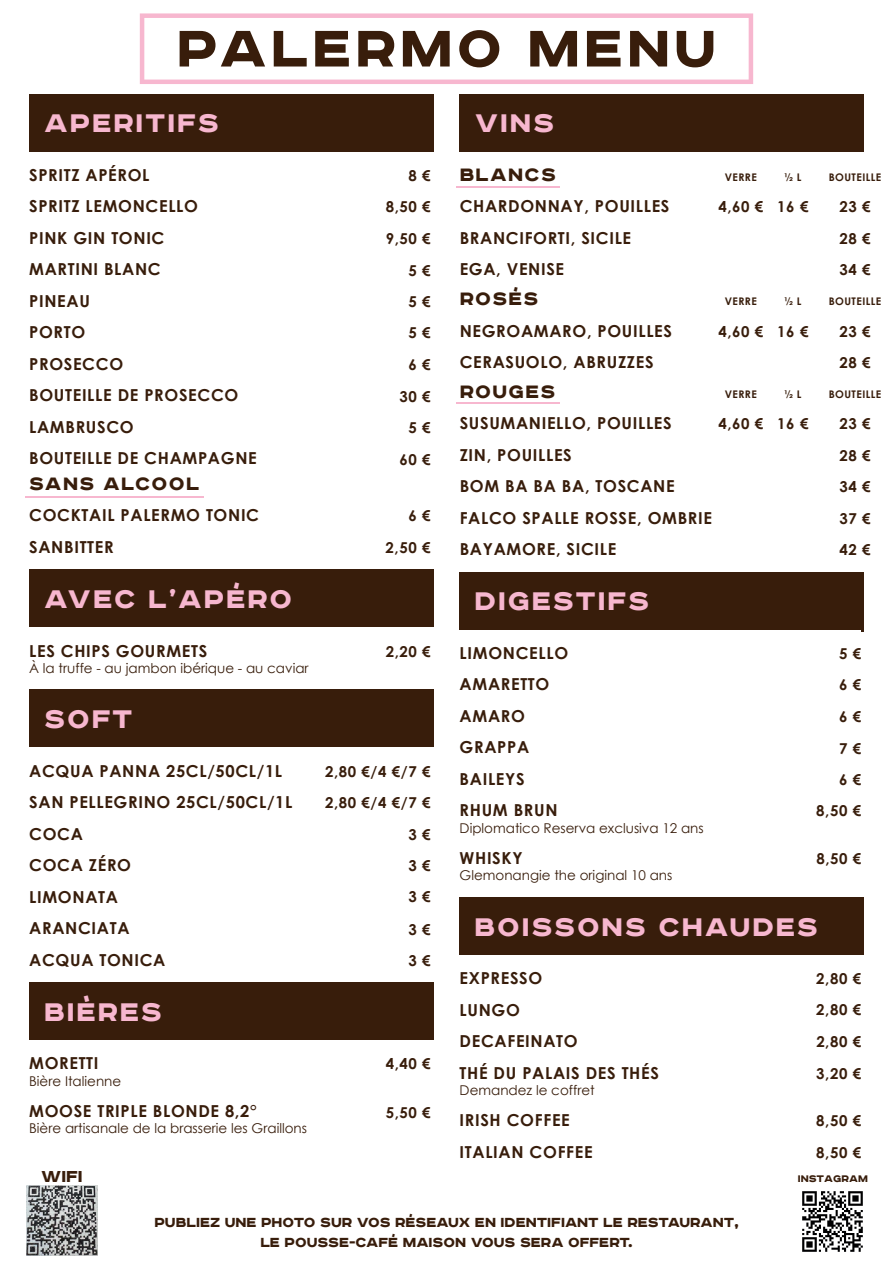
<style>
.page{position:relative;width:893px;height:1263px;background:#fff}
.page>*{position:absolute;margin:0;border:0;box-sizing:border-box;transform-origin:0 0}
.t1{font:900 31.95px "Road Radio";letter-spacing:.06em;color:#f7b7cf}
.t2{font:900 22.5px "Road Radio";letter-spacing:.06em;color:#381d0b}
.t3{font:900 19.8px "Road Radio";color:#381d0b}
.t4{font:700 16.5px/31.5px "Century Gothic";letter-spacing:.04em;color:#381d0b}
.t5{font:900 16.5px/19.8px "Road Radio";color:#381d0b;text-align:center}
.t6{font:700 15px/31.5px "Century Gothic";letter-spacing:.04em;color:#381d0b;text-align:justify}
.t7{font:13.5px "Century Gothic";color:#381d0b}
.t8{font:900 12px "Road Radio";color:#381d0b}
.t9{font:700 10.5px "Century Gothic";letter-spacing:.04em;color:#381d0b}
</style>
<div class="page">
<svg style="left:140px;top:13px;width:613px;height:71px"></svg>
<hr style="left:456px;top:186px;width:104px;height:1px;background:#f7b7cf">
<hr style="left:25px;top:496px;width:178px;height:2px;background:#f7b7cf">
<hr style="left:456px;top:403px;width:103px;height:1px;background:#f7b7cf">
<div style="left:460px;top:94px;width:404px;height:57px;background:#381d0b"></div>
<div style="left:460px;top:572px;width:404px;height:57px;background:#381d0b"></div>
<div style="left:460px;top:897px;width:404px;height:57px;background:#381d0b"></div>
<div style="left:29px;top:94px;width:404px;height:57px;background:#381d0b"></div>
<div style="left:29px;top:570px;width:404px;height:57px;background:#381d0b"></div>
<div style="left:29px;top:690px;width:404px;height:57px;background:#381d0b"></div>
<div style="left:29px;top:982px;width:404px;height:58px;background:#381d0b"></div>
<img style="left:27px;top:1186px;width:71px;height:69px">
<img style="left:802px;top:1191px;width:61px;height:61px">
<h1 class="t1" style="left:44px;top:105px;width:176px">aperitifs</h1>
<h1 class="t1" style="left:475px;top:105px;width:81px">Vins</h1>
<p class="t4" style="left:29px;top:158px;width:211px">SPRITZ APÉROL<br>SPRITZ LEMONCELLO<br>PINK GIN TONIC<br>MARTINI BLANC<br>PINEAU<br>PORTO<br>PROSECCO<br>BOUTEILLE DE PROSECCO<br>LAMBRUSCO</p>
<p class="t6" style="left:386px;top:159px;width:46px;text-align:right">8 €<br>8,50 €<br>9,50 €<br>5 €<br>5 €</p>
<p class="t6" style="left:399px;top:316px;width:33px;text-align:center">5 €<br>6 €<br>30 €<br>5 €</p>
<p class="t4" style="left:29px;top:442px;width:229px">BOUTEILLE DE CHAMPAGNE</p>
<p class="t6" style="left:399px;top:443px;width:33px">60 €</p>
<h2 class="t2" style="left:29px;top:471px;width:172px">Sans alcool</h2>
<p class="t4" style="left:29px;top:499px;width:231px">COCKTAIL PALERMO TONIC<br>SANBITTER</p>
<h1 class="t1" style="left:44px;top:581px;width:249px">avec l’apéro</h1>
<p class="t4" style="left:29px;top:634px;width:180px">LES CHIPS GOURMETS</p>
<p class="t7" style="left:29px;top:659px;width:281px">À la truffe - au jambon ibérique - au caviar</p>
<h1 class="t1" style="left:44px;top:701px;width:90px">SOft</h1>
<p class="t4" style="left:29px;top:754px;width:265px">ACQUA PANNA 25CL/50CL/1L<br>SAN PELLEGRINO 25CL/50CL/1L<br>COCA<br>COCA ZÉRO<br>LIMONATA<br>ARANCIATA<br>ACQUA TONICA</p>
<h1 class="t1" style="left:44px;top:994px;width:119px">bières</h1>
<p class="t4" style="left:29px;top:1047px;width:71px">MORETTI</p>
<p class="t7" style="left:29px;top:1071px;width:94px">Bière Italienne</p>
<p class="t4" style="left:29px;top:1094px;width:229px">MOOSE TRIPLE BLONDE 8,2°</p>
<p class="t7" style="left:29px;top:1119px;width:279px">Bière artisanale de la brasserie les Graillons</p>
<p class="t3" style="left:41px;top:1165px;width:43px">wifi</p>
<p class="t6" style="left:386px;top:500px;width:46px;text-align:right">6 €<br>2,50 €</p>
<p class="t6" style="left:386px;top:635px;width:46px">2,20 €</p>
<p class="t6" style="left:325px;top:755px;width:107px;text-align:right">2,80 €/4 €/7 €<br>2,80 €/4 €/7 €<br>3 €</p>
<p class="t6" style="left:408px;top:849px;width:24px">3 € 3 € 3 €</p>
<p class="t6" style="left:408px;top:944px;width:24px">3 €</p>
<p class="t6" style="left:386px;top:1047px;width:46px">4,40 €</p>
<p class="t6" style="left:386px;top:1095px;width:46px">5,50 €</p>
<h2 class="t2" style="left:460px;top:162px;width:98px">blancs</h2>
<p class="t4" style="left:460px;top:190px;width:211px">CHARDONNAY, POUILLES<br>BRANCIFORTI, SICILE<br>EGA, VENISE</p>
<h2 class="t2" style="left:460px;top:286px;width:80px">Rosés</h2>
<p class="t4" style="left:460px;top:314px;width:214px">NEGROAMARO, POUILLES<br>CERASUOLO, ABRUZZES</p>
<p class="t9" style="left:725px;top:169px;width:34px">VERRE</p>
<p class="t9" style="left:784px;top:169px;width:19px">½ L</p>
<p class="t9" style="left:829px;top:169px;width:54px">BOUTEILLE</p>
<p class="t6" style="left:718px;top:191px;width:92px">4,60 € 16 €</p>
<p class="t6" style="left:839px;top:191px;width:33px">23 € 28 € 34 €</p>
<p class="t9" style="left:725px;top:293px;width:34px">VERRE</p>
<p class="t9" style="left:784px;top:293px;width:19px">½ L</p>
<p class="t9" style="left:829px;top:293px;width:54px">BOUTEILLE</p>
<p class="t6" style="left:718px;top:315px;width:92px">4,60 € 16 €</p>
<p class="t6" style="left:839px;top:315px;width:33px">23 €<br>28 €</p>
<h2 class="t2" style="left:460px;top:379px;width:97px">Rouges</h2>
<p class="t4" style="left:460px;top:407px;width:254px">SUSUMANIELLO, POUILLES<br>ZIN, POUILLES<br>BOM BA BA BA, TOSCANE<br>FALCO SPALLE ROSSE, OMBRIE<br>BAYAMORE, SICILE</p>
<p class="t9" style="left:725px;top:386px;width:34px">VERRE</p>
<p class="t9" style="left:784px;top:386px;width:19px">½ L</p>
<p class="t9" style="left:829px;top:386px;width:54px">BOUTEILLE</p>
<p class="t6" style="left:718px;top:407px;width:92px">4,60 € 16 €</p>
<p class="t6" style="left:839px;top:407px;width:33px">23 € 28 € 34 € 37 € 42 €</p>
<h1 class="t1" style="left:475px;top:583px;width:176px">digestifs</h1>
<p class="t4" style="left:460px;top:636px;width:110px">LIMONCELLO<br>AMARETTO<br>AMARO<br>GRAPPA<br>BAILEYS<br>RHUM BRUN</p>
<p class="t7" style="left:460px;top:818px;width:246px">Diplomatico Reserva exclusiva 12 ans</p>
<p class="t4" style="left:460px;top:842px;width:64px">WHISKY</p>
<p class="t7" style="left:460px;top:866px;width:214px">Glemonangie the original 10 ans</p>
<p class="t6" style="left:816px;top:637px;width:47px;text-align:right">5 €<br>6 €<br>6 €<br>7 €<br>6 €<br>8,50 €</p>
<p class="t6" style="left:816px;top:842px;width:46px">8,50 €</p>
<h1 class="t1" style="left:475px;top:908px;width:345px">boissons chaudes</h1>
<p class="t4" style="left:460px;top:962px;width:201px">EXPRESSO<br>LUNGO<br>DECAFEINATO<br>THÉ DU PALAIS DES THÉS</p>
<p class="t7" style="left:460px;top:1080px;width:137px">Demandez le coffret</p>
<p class="t4" style="left:460px;top:1104px;width:134px">IRISH COFFEE<br>ITALIAN COFFEE</p>
<p class="t6" style="left:816px;top:962px;width:46px">2,80 € 2,80 € 2,80 € 3,20 €</p>
<p class="t6" style="left:816px;top:1105px;width:46px">8,50 €<br>8,50 €</p>
<p class="t8" style="left:798px;top:1172px;width:72px">INSTAGRAM</p>
<p class="t5" style="left:154px;top:1212px;width:586px">Publiez une photo sur vos réseaux en identifiant le restaurant, le pousse-café maison vous sera offert.</p>
</div>
